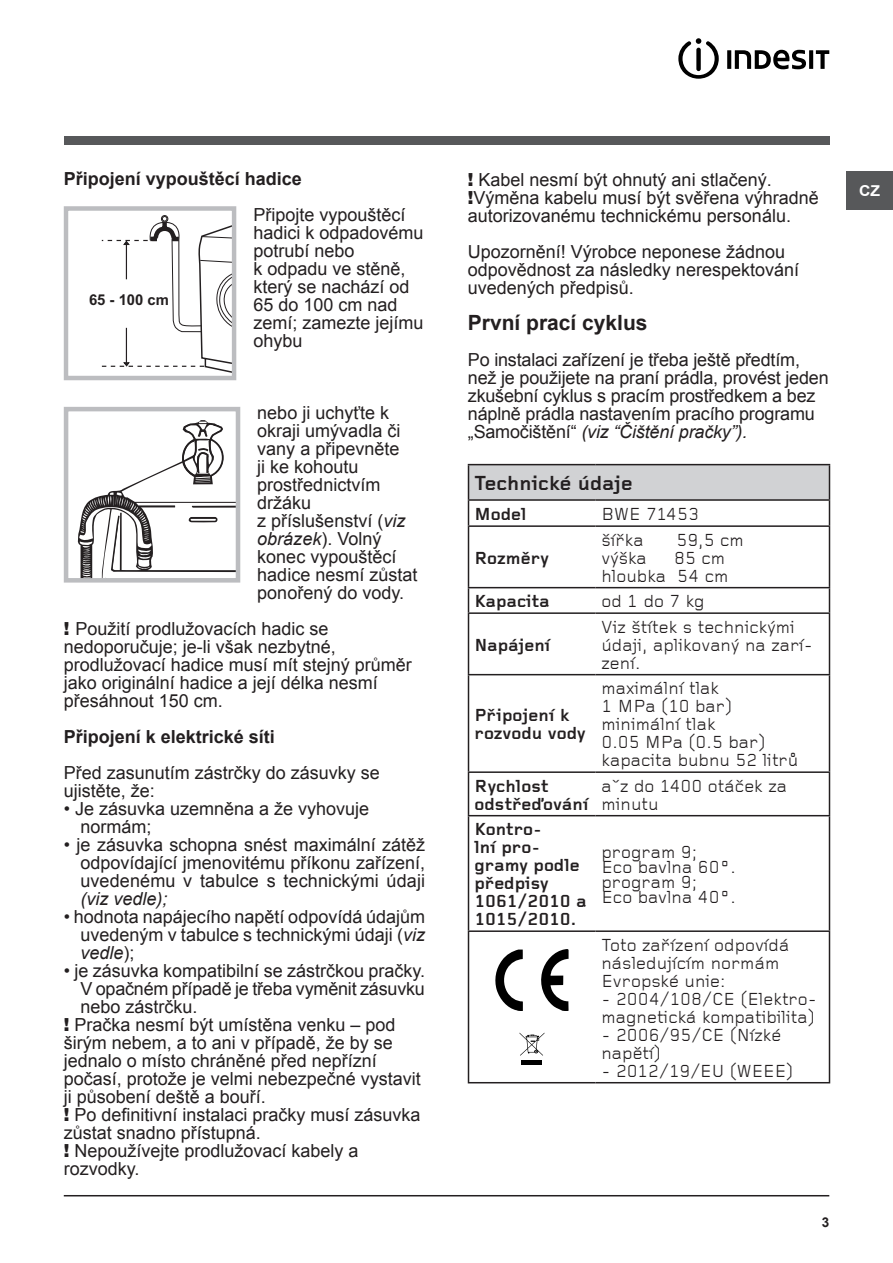
<style>
.page{position:relative;width:893px;height:1263px;background:#fff}
.page>*{position:absolute;margin:0;border:0;box-sizing:border-box;transform-origin:0 0}
.titoletto{font:700 21px "Arial";color:#231f20}
.t1{font:21px "Ariston Bold CE";color:#231f20}
.Corpo_testo{font:18px/18px "Arial";color:#231f20}
.t2{font:18px/18px "Ariston Regular CE";color:#231f20}
.t3{font:18px/18px "Ariston Bold CE";color:#231f20}
.Titolo_3{font:700 18px "Arial";color:#231f20}
.t4{font:700 15px "Arial";color:#231f20}
.t5{font:700 15px "Arial";color:#fff;scale:1.05 1}
.t6{font:700 13.5px "Arial";color:#231f20}
.s1{font-style:italic}
.s2{font-family:"Helvetica Neue";font-weight:900}
</style>
<div class="page">
<hr style="left:64px;top:1195px;width:765px;height:1px;background:#231f20">
<div style="left:846px;top:172px;width:47px;height:38px;background:#57585a"></div>
<div style="left:64px;top:136px;width:765px;height:9px;background:#57585a"></div>
<svg style="left:678px;top:38px;width:41px;height:41px"></svg>
<svg style="left:727px;top:50px;width:4px;height:19px"></svg>
<svg style="left:735px;top:50px;width:71px;height:19px"></svg>
<svg style="left:809px;top:50px;width:4px;height:19px"></svg>
<svg style="left:816px;top:50px;width:13px;height:19px"></svg>
<div style="left:161px;top:215px;width:7px;height:7px;border:1px solid #231f20;border-radius:50%"></div>
<svg style="left:101px;top:216px;width:130px;height:157px"></svg>
<div style="left:64px;top:206px;width:172px;height:174px;border:4px solid #bcbdc0"></div>
<div style="left:64px;top:407px;width:176px;height:176px;border:5px solid #bcbdc0"></div>
<svg style="left:76px;top:420px;width:162px;height:160px"></svg>
<div style="left:468px;top:465px;width:361px;height:35px;background:#d1d2d4"></div>
<hr style="left:468px;top:464px;width:127px;height:1px;background:#231f20">
<hr style="left:468px;top:465px;width:1px;height:34px;background:#231f20">
<hr style="left:595px;top:464px;width:235px;height:1px;background:#231f20">
<hr style="left:829px;top:465px;width:1px;height:34px;background:#231f20">
<hr style="left:595px;top:499px;width:235px;height:2px;background:#231f20">
<svg style="left:829px;top:501px;width:1px;height:24px"></svg>
<hr style="left:468px;top:499px;width:127px;height:2px;background:#231f20">
<svg style="left:468px;top:501px;width:1px;height:24px"></svg>
<hr style="left:468px;top:525px;width:127px;height:2px;background:#231f20">
<hr style="left:468px;top:527px;width:1px;height:60px;background:#231f20">
<hr style="left:595px;top:525px;width:235px;height:2px;background:#231f20">
<hr style="left:829px;top:527px;width:1px;height:60px;background:#231f20">
<hr style="left:468px;top:587px;width:127px;height:1px;background:#231f20">
<svg style="left:468px;top:588px;width:1px;height:24px"></svg>
<hr style="left:595px;top:587px;width:235px;height:1px;background:#231f20">
<svg style="left:829px;top:588px;width:1px;height:24px"></svg>
<hr style="left:468px;top:612px;width:127px;height:2px;background:#231f20">
<hr style="left:468px;top:614px;width:1px;height:60px;background:#231f20">
<hr style="left:595px;top:612px;width:235px;height:2px;background:#231f20">
<hr style="left:829px;top:614px;width:1px;height:60px;background:#231f20">
<hr style="left:468px;top:674px;width:127px;height:1px;background:#231f20">
<hr style="left:468px;top:675px;width:1px;height:96px;background:#231f20">
<hr style="left:595px;top:674px;width:235px;height:1px;background:#231f20">
<hr style="left:829px;top:675px;width:1px;height:96px;background:#231f20">
<hr style="left:468px;top:771px;width:127px;height:2px;background:#231f20">
<hr style="left:468px;top:773px;width:1px;height:42px;background:#231f20">
<hr style="left:595px;top:771px;width:235px;height:2px;background:#231f20">
<hr style="left:829px;top:773px;width:1px;height:42px;background:#231f20">
<hr style="left:468px;top:815px;width:127px;height:1px;background:#231f20">
<hr style="left:468px;top:816px;width:1px;height:114px;background:#231f20">
<hr style="left:595px;top:815px;width:235px;height:1px;background:#231f20">
<hr style="left:829px;top:816px;width:1px;height:114px;background:#231f20">
<hr style="left:468px;top:930px;width:127px;height:2px;background:#231f20">
<hr style="left:468px;top:932px;width:1px;height:150px;background:#231f20">
<hr style="left:595px;top:930px;width:235px;height:2px;background:#231f20">
<hr style="left:829px;top:932px;width:1px;height:150px;background:#231f20">
<hr style="left:468px;top:1082px;width:127px;height:1px;background:#231f20">
<hr style="left:595px;top:1082px;width:235px;height:1px;background:#231f20">
<svg style="left:541px;top:949px;width:28px;height:62px"></svg>
<svg style="left:495px;top:949px;width:28px;height:62px"></svg>
<div style="left:522px;top:1060px;width:20px;height:5px;background:#000"></div>
<svg style="left:519px;top:1032px;width:25px;height:24px"></svg>
<p class="Titolo_3" style="left:64px;top:167px;width:240px">Připojení vypouštěcí hadice</p>
<p class="Corpo_testo" style="left:253px;top:206px;width:172px">Připojte vypouštěcí hadici k odpadovému potrubí nebo<br>k odpadu ve stěně, který se nachází od<br>65 do 100 cm nad zemí; zamezte jejímu ohybu</p>
<p class="t4" style="left:89px;top:290px;width:81px">65 - 100 cm</p>
<p class="Corpo_testo" style="left:257px;top:404px;width:162px">nebo ji uchyťte k okraji umývadla či vany a připevněte<br>ji ke kohoutu prostřednictvím držáku<br>z příslušenství (<span class="s1">viz obrázek</span>). Volný konec vypouštěcí hadice nesmí zůstat ponořený do vody.</p>
<p class="Corpo_testo" style="left:64px;top:620px;width:350px"><span class="s2">!</span> Použití prodlužovacích hadic se nedoporučuje; je-li však nezbytné, prodlužovací hadice musí mít stejný průměr jako originální hadice a její délka nesmí přesáhnout 150 cm.</p>
<p class="Titolo_3" style="left:64px;top:725px;width:213px">Připojení k elektrické síti</p>
<p class="Corpo_testo" style="left:64px;top:764px;width:318px">Před zasunutím zástrčky do zásuvky se ujistěte, že:</p>
<p class="Corpo_testo" style="left:80px;top:800px;width:290px;text-indent:-17px">• Je zásuvka uzemněna a že vyhovuje normám;</p>
<p class="Corpo_testo" style="left:80px;top:836px;width:346px;text-align:justify;text-indent:-17px">• je zásuvka schopna snést maximální zátěž odpovídající jmenovitému příkonu zařízení, uvedenému v tabulce s technickými údaji <span class="s1">(viz vedle);</span></p>
<p class="Corpo_testo" style="left:80px;top:908px;width:346px;text-align:justify;text-indent:-17px">• hodnota napájecího napětí odpovídá údajům uvedeným v tabulce s technickými údaji (<span class="s1">viz vedle</span>);</p>
<p class="Corpo_testo" style="left:80px;top:962px;width:346px;text-align:justify;text-indent:-17px">• je zásuvka kompatibilní se zástrčkou pračky.<br>V opačném případě je třeba vyměnit zásuvku nebo zástrčku.</p>
<p class="Corpo_testo" style="left:64px;top:1016px;width:359px"><span class="s2">!</span> Pračka nesmí být umístěna venku – pod širým nebem, a to ani v případě, že by se jednalo o místo chráněné před nepřízní počasí, protože je velmi nebezpečné vystavit ji působení deště a bouří.</p>
<p class="Corpo_testo" style="left:64px;top:1106px;width:358px"><span class="s2">!</span> Po definitivní instalaci pračky musí zásuvka zůstat snadno přístupná.</p>
<p class="Corpo_testo" style="left:64px;top:1142px;width:296px"><span class="s2">!</span> Nepoužívejte prodlužovací kabely a rozvodky.</p>
<p class="Corpo_testo" style="left:468px;top:171px;width:305px"><span class="s2">!</span> Kabel nesmí být ohnutý ani stlačený.</p>
<p class="Corpo_testo" style="left:468px;top:189px;width:352px"><span class="s2">!</span>Výměna kabelu musí být svěřena výhradně autorizovanému technickému personálu.</p>
<p class="Corpo_testo" style="left:468px;top:243px;width:333px">Upozornění! Výrobce neponese žádnou odpovědnost za následky nerespektování uvedených předpisů.</p>
<p class="titoletto" style="left:468px;top:309px;width:181px">První prací cyklus</p>
<p class="Corpo_testo" style="left:468px;top:351px;width:362px">Po instalaci zařízení je třeba ještě předtím, než je použijete na praní prádla, provést jeden zkušební cyklus s pracím prostředkem a bez náplně prádla nastavením pracího programu „Samočištění“ <span class="s1">(viz “Čištění pračky”).</span></p>
<p class="t1" style="left:474px;top:471px;width:160px">Technické údaje</p>
<p class="t3" style="left:474px;top:505px;width:54px">Model</p>
<p class="t2" style="left:601px;top:505px;width:99px">BWE 71453</p>
<p class="t3" style="left:474px;top:549px;width:76px">Rozmìry</p>
<p class="t2" style="left:601px;top:531px;width:44px">šíøka</p>
<p class="t2" style="left:676px;top:531px;width:69px">59,5 cm</p>
<p class="t2" style="left:601px;top:549px;width:47px">výška</p>
<p class="t2" style="left:674px;top:549px;width:53px">85 cm</p>
<p class="t2" style="left:601px;top:567px;width:129px">hloubka 54 cm</p>
<p class="t3" style="left:474px;top:593px;width:77px">Kapacita</p>
<p class="t2" style="left:601px;top:592px;width:105px">od 1 do 7 kg</p>
<p class="t3" style="left:474px;top:636px;width:77px">Napájení</p>
<p class="t2" style="left:601px;top:618px;width:213px">Viz štítek s technickými údaji, aplikovaný na zarí&shy;zení.</p>
<p class="t3" style="left:474px;top:707px;width:96px">Pøipojení k</p>
<p class="t3" style="left:474px;top:725px;width:113px">rozvodu vody</p>
<p class="t3" style="left:474px;top:777px;width:75px">Rychlost</p>
<p class="t3" style="left:474px;top:795px;width:116px">odstøeïování</p>
<p class="t3" style="left:474px;top:821px;width:114px">Kontro-<br>lní pro&shy;gramy podle předpisy<br>1061/2010 a<br>1015/2010.</p>
<p class="t2" style="left:601px;top:679px;width:132px">maximální tlak<br>1 MPa (10 bar)</p>
<p class="t2" style="left:601px;top:715px;width:165px">minimální tlak<br>0.05 MPa (0.5 bar)</p>
<p class="t2" style="left:601px;top:751px;width:198px">kapacita bubnu 52 litrù</p>
<p class="t2" style="left:601px;top:777px;width:187px">a¡z do 1400 otáèek za minutu</p>
<p class="t2" style="left:601px;top:844px;width:136px;line-height:15px">program 9;<br>Eco bavlna 60°. program 9;<br>Eco bavlna 40°.</p>
<p class="t2" style="left:601px;top:936px;width:189px">Toto zaøízení odpovídá následujícím normám<br>Evropské unie:</p>
<p class="t2" style="left:601px;top:990px;width:217px">- 2004/108/CE (Elektro&shy;magnetická kompatibilita)</p>
<p class="t2" style="left:601px;top:1026px;width:182px">- 2006/95/CE (Nízké napìtí)</p>
<p class="t2" style="left:601px;top:1062px;width:193px">- 2012/19/EU (WEEE)</p>
<p class="t5" style="left:859px;top:181px;width:21px">CZ</p>
<p class="t6" style="left:822px;top:1214px;width:9px">3</p>
</div>
